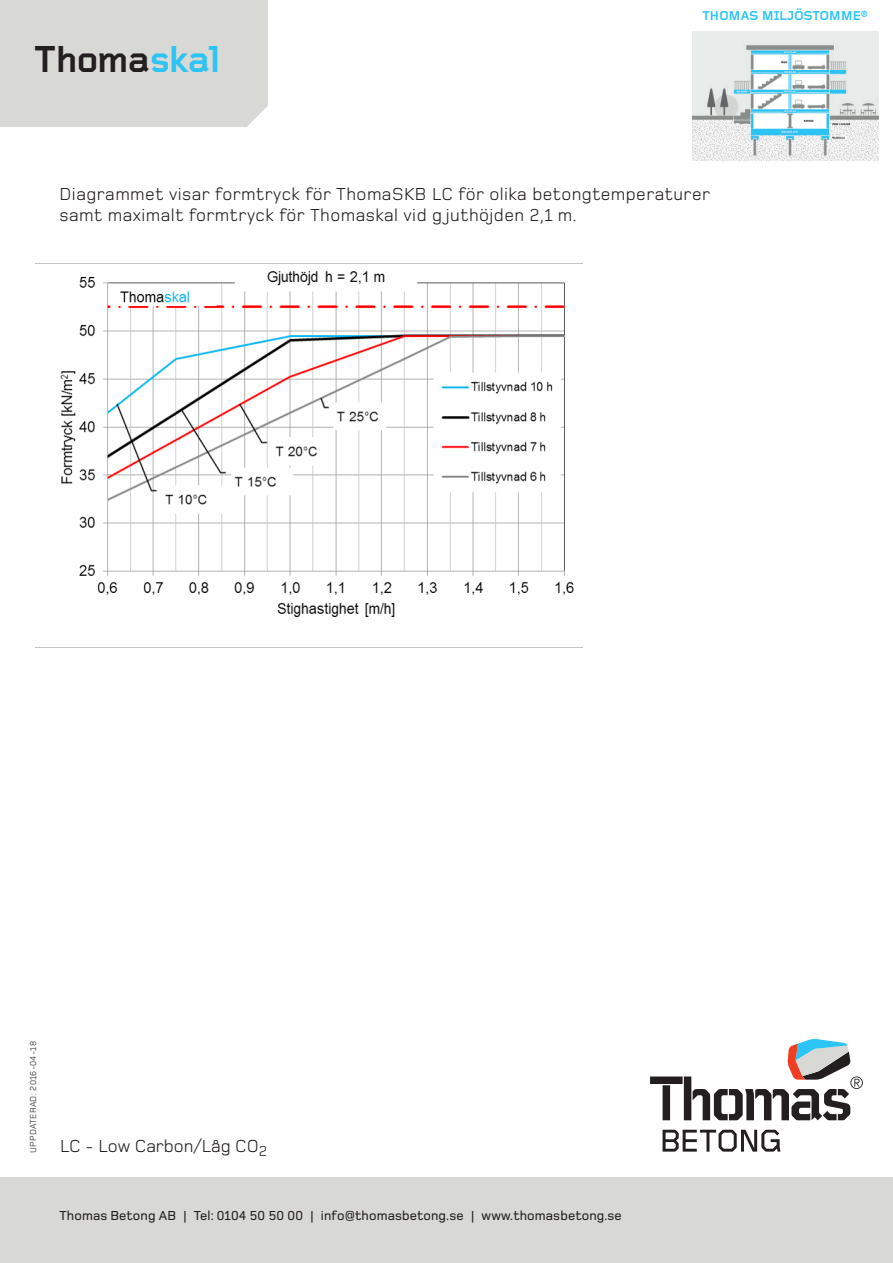
<style>
.page{position:relative;width:893px;height:1263px;background:#fff}
.page>*{position:absolute;margin:0;border:0;box-sizing:border-box;transform-origin:0 0}
.titel{font:700 39px "Foundry Gridnik OT2";letter-spacing:-.035em;color:#231f20}
.mellanrubrik{font:18px/21px "Foundry Monoline OT3";letter-spacing:.025em;color:#231f20}
.punktlista{font:18px "Foundry Monoline OT3";color:#231f20}
.t1{font:500 13.5px "Foundry Monoline OT3";letter-spacing:.01em;color:#231f20}
.t2{font:700 13.35px "Foundry Gridnik OT2";letter-spacing:-.025em;color:#2bc4f3}
.datum{font:9px "Foundry Monoline OT3";letter-spacing:.025em;color:#231f20}
.s1{color:#2bc4f3}
</style>
<div class="page">
<div style="left:0;top:1178px;width:893px;height:85px;background:#d8d8d4"></div>
<svg style="left:663px;top:1130px;width:117px;height:21px"></svg>
<svg style="left:650px;top:1039px;width:213px;height:81px"></svg>
<div style="left:0;top:0;width:268px;height:127px;background:#d8d8d4"></div>
<img style="left:60px;top:271px;width:514px;height:346px">
<img style="left:692px;top:31px;width:186px;height:129px">
<p class="titel" style="left:34px;top:32px;width:188px">Thoma<span class="s1">skal</span></p>
<p class="t2" style="left:702px;top:6px;width:167px">THOMAS MILJÖSTOMME®</p>
<p class="mellanrubrik" style="left:60px;top:182px;width:652px">Diagrammet visar formtryck för ThomaSKB LC för olika betongtemperaturer samt maximalt formtryck för Thomaskal vid g juthöjden 2,1 m.</p>
<p class="datum" style="left:27px;top:1153px;width:113px;rotate:-90deg">UPPDATERAD: 2016-04-18</p>
<p class="punktlista" style="left:60px;top:1133px;width:208px">LC - Low Carbon/Låg CO<sub>2</sub></p>
<p class="t1" style="left:60px;top:1206px;width:564px">Thomas Betong AB | Tel: 0104 50 50 00 | info@thomasbetong.se | www.thomasbetong.se</p>
</div>
